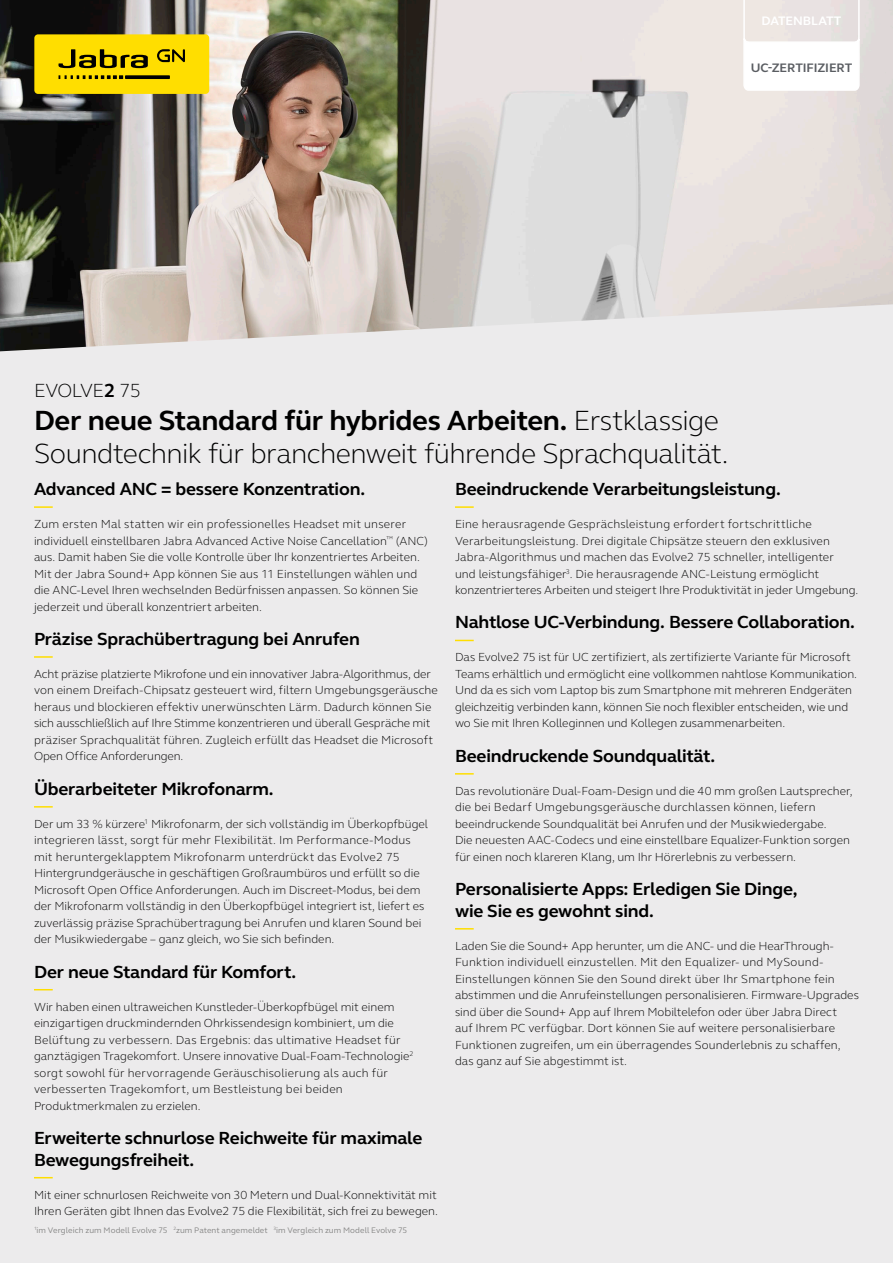
<style>
.page{position:relative;width:893px;height:1263px;background:#ecebec}
.page>*{position:absolute;margin:0;border:0;box-sizing:border-box;transform-origin:0 0}
.t1{font:300 28.5px/33px "GN Elliot";letter-spacing:-.02em;color:#000}
.t2{font:300 19.5px "GN Elliot";letter-spacing:-.035em;color:#000}
.t3{font:700 18px/21.6px "GN Elliot";letter-spacing:-.01em;color:#000}
.t4{font:700 12.6px "GN Elliot";letter-spacing:-.005em;color:#5a5d62}
.t5{font:700 12.6px "GN Elliot";color:#fff}
.t6{font:300 12px/16.5px "GN Elliot";letter-spacing:.005em;color:#000}
.t7{font:8.25px "GN Elliot";letter-spacing:.01em;color:#878786}
.s1{font-weight:700}
</style>
<div class="page">
<img style="left:0;top:0;width:893px;height:351px">
<svg style="left:743px;top:0;width:117px;height:92px"></svg>
<svg style="left:34px;top:506px;width:19px;height:2px"></svg>
<svg style="left:34px;top:656px;width:19px;height:2px"></svg>
<svg style="left:34px;top:806px;width:19px;height:1px"></svg>
<svg style="left:34px;top:989px;width:19px;height:1px"></svg>
<svg style="left:34px;top:1177px;width:19px;height:1px"></svg>
<svg style="left:455px;top:506px;width:19px;height:2px"></svg>
<svg style="left:455px;top:640px;width:19px;height:1px"></svg>
<svg style="left:455px;top:773px;width:19px;height:1px"></svg>
<svg style="left:455px;top:928px;width:19px;height:1px"></svg>
<div style="left:34px;top:34px;width:175px;height:60px;background:#ffde00;border-radius:4px"></div>
<svg style="left:59px;top:49px;width:89px;height:19px"></svg>
<svg style="left:59px;top:75px;width:64px;height:4px"></svg>
<svg style="left:125px;top:75px;width:45px;height:4px"></svg>
<svg style="left:157px;top:49px;width:28px;height:13px"></svg>
<p class="t5" style="left:762px;top:13px;width:81px">DATENBLATT</p>
<p class="t4" style="left:751px;top:59px;width:103px">UC-ZERTIFIZIERT</p>
<h2 class="t2" style="left:34px;top:377px;width:108px">EVOLVE<span class="s1">2</span> 75</h2>
<h1 class="t1" style="left:34px;top:403px;width:696px"><span class="s1">Der neue Standard für hybrides Arbeiten.</span> Erstklassige<br>Soundtechnik für branchenweit führende Sprachqualität.</h1>
<h3 class="t3" style="left:34px;top:478px;width:333px">Advanced ANC = bessere Konzentration.</h3>
<p class="t6" style="left:34px;top:515px;width:396px">Zum ersten Mal statten wir ein professionelles Headset mit unserer individuell einstellbaren Jabra Advanced Active Noise Cancellation<sup>™</sup> (ANC) aus. Damit haben Sie die volle Kontrolle über Ihr konzentriertes Arbeiten.<br>Mit der Jabra Sound+ App können Sie aus 11 Einstellungen wählen und die ANC-Level Ihren wechselnden Bedürfnissen anpassen. So können Sie jederzeit und überall konzentriert arbeiten.</p>
<h3 class="t3" style="left:34px;top:628px;width:327px">Präzise Sprachübertragung bei Anrufen</h3>
<p class="t6" style="left:34px;top:665px;width:405px">Acht präzise platzierte Mikrofone und ein innovativer Jabra-Algorithmus, der von einem Dreifach-Chipsatz gesteuert wird, filtern Umgebungsgeräusche heraus und blockieren effektiv unerwünschten Lärm. Dadurch können Sie sich ausschließlich auf Ihre Stimme konzentrieren und überall Gespräche mit präziser Sprachqualität führen. Zugleich erfüllt das Headset die Microsoft Open Office Anforderungen.</p>
<h3 class="t3" style="left:34px;top:778px;width:241px">Überarbeiteter Mikrofonarm.</h3>
<p class="t6" style="left:34px;top:815px;width:396px">Der um 33 % kürzere<sup>1</sup> Mikrofonarm, der sich vollständig im Überkopfbügel integrieren lässt, sorgt für mehr Flexibilität. Im Performance-Modus mit heruntergeklapptem Mikrofonarm unterdrückt das Evolve2 75<br>Hintergrundgeräusche in geschäftigen Großraumbüros und erfüllt so die Microsoft Open Office Anforderungen. Auch im Discreet-Modus, bei dem der Mikrofonarm vollständig in den Überkopfbügel integriert ist, liefert es zuverlässig präzise Sprachübertragung bei Anrufen und klaren Sound bei der Musikwiedergabe – ganz gleich, wo Sie sich befinden.</p>
<h3 class="t3" style="left:34px;top:960px;width:264px">Der neue Standard für Komfort.</h3>
<p class="t6" style="left:34px;top:998px;width:381px">Wir haben einen ultraweichen Kunstleder-Überkopfbügel mit einem einzigartigen druckmindernden Ohrkissendesign kombiniert, um die Belüftung zu verbessern. Das Ergebnis: das ultimative Headset für ganztägigen Tragekomfort. Unsere innovative Dual-Foam-Technologie<sup>2 </sup>sorgt sowohl für hervorragende Geräuschisolierung als auch für verbesserten Tragekomfort, um Bestleistung bei beiden Produktmerkmalen zu erzielen.</p>
<h3 class="t3" style="left:34px;top:1127px;width:390px">Erweiterte schnurlose Reichweite für maximale<br>Bewegungsfreiheit.</h3>
<p class="t6" style="left:34px;top:1186px;width:405px">Mit einer schnurlosen Reichweite von 30 Metern und Dual-Konnektivität mit<br>Ihren Geräten gibt Ihnen das Evolve2 75 die Flexibilität, sich frei zu bewegen.</p>
<p class="t7" style="left:34px;top:1225px;width:375px"><sup>1</sup>im Vergleich zum Modell Evolve 75 <sup>2</sup>zum Patent angemeldet <sup>3</sup>im Vergleich zum Modell Evolve 75</p>
<h3 class="t3" style="left:455px;top:478px;width:327px">Beeindruckende Verarbeitungsleistung.</h3>
<p class="t6" style="left:455px;top:515px;width:405px">Eine herausragende Gesprächsleistung erfordert fortschrittliche Verarbeitungsleistung. Drei digitale Chipsätze steuern den exklusiven Jabra-Algorithmus und machen das Evolve2 75 schneller, intelligenter<br>und leistungsfähiger<sup>3</sup>. Die herausragende ANC-Leistung ermöglicht konzentrierteres Arbeiten und steigert Ihre Produktivität in jeder Umgebung.</p>
<h3 class="t3" style="left:455px;top:611px;width:401px">Nahtlose UC-Verbindung. Bessere Collaboration.</h3>
<p class="t6" style="left:455px;top:649px;width:404px">Das Evolve2 75 ist für UC zertifiziert, als zertifizierte Variante für Microsoft Teams erhältlich und ermöglicht eine vollkommen nahtlose Kommunikation.<br>Und da es sich vom Laptop bis zum Smartphone mit mehreren Endgeräten gleichzeitig verbinden kann, können Sie noch flexibler entscheiden, wie und wo Sie mit Ihren Kolleginnen und Kollegen zusammenarbeiten.</p>
<h3 class="t3" style="left:455px;top:745px;width:262px">Beeindruckende Soundqualität.</h3>
<p class="t6" style="left:455px;top:782px;width:399px">Das revolutionäre Dual-Foam-Design und die 40 mm großen Lautsprecher, die bei Bedarf Umgebungsgeräusche durchlassen können, liefern beeindruckende Soundqualität bei Anrufen und der Musikwiedergabe.<br>Die neuesten AAC-Codecs und eine einstellbare Equalizer-Funktion sorgen für einen noch klareren Klang, um Ihr Hörerlebnis zu verbessern.</p>
<h3 class="t3" style="left:455px;top:878px;width:344px">Personalisierte Apps: Erledigen Sie Dinge, wie Sie es gewohnt sind.</h3>
<p class="t6" style="left:455px;top:937px;width:405px">Laden Sie die Sound+ App herunter, um die ANC- und die HearThrough-Funktion individuell einzustellen. Mit den Equalizer- und MySound-Einstellungen können Sie den Sound direkt über Ihr Smartphone fein abstimmen und die Anrufeinstellungen personalisieren. Firmware-Upgrades sind über die Sound+ App auf Ihrem Mobiltelefon oder über Jabra Direct<br>auf Ihrem PC verfügbar. Dort können Sie auf weitere personalisierbare Funktionen zugreifen, um ein überragendes Sounderlebnis zu schaffen, das ganz auf Sie abgestimmt ist.</p>
</div>
